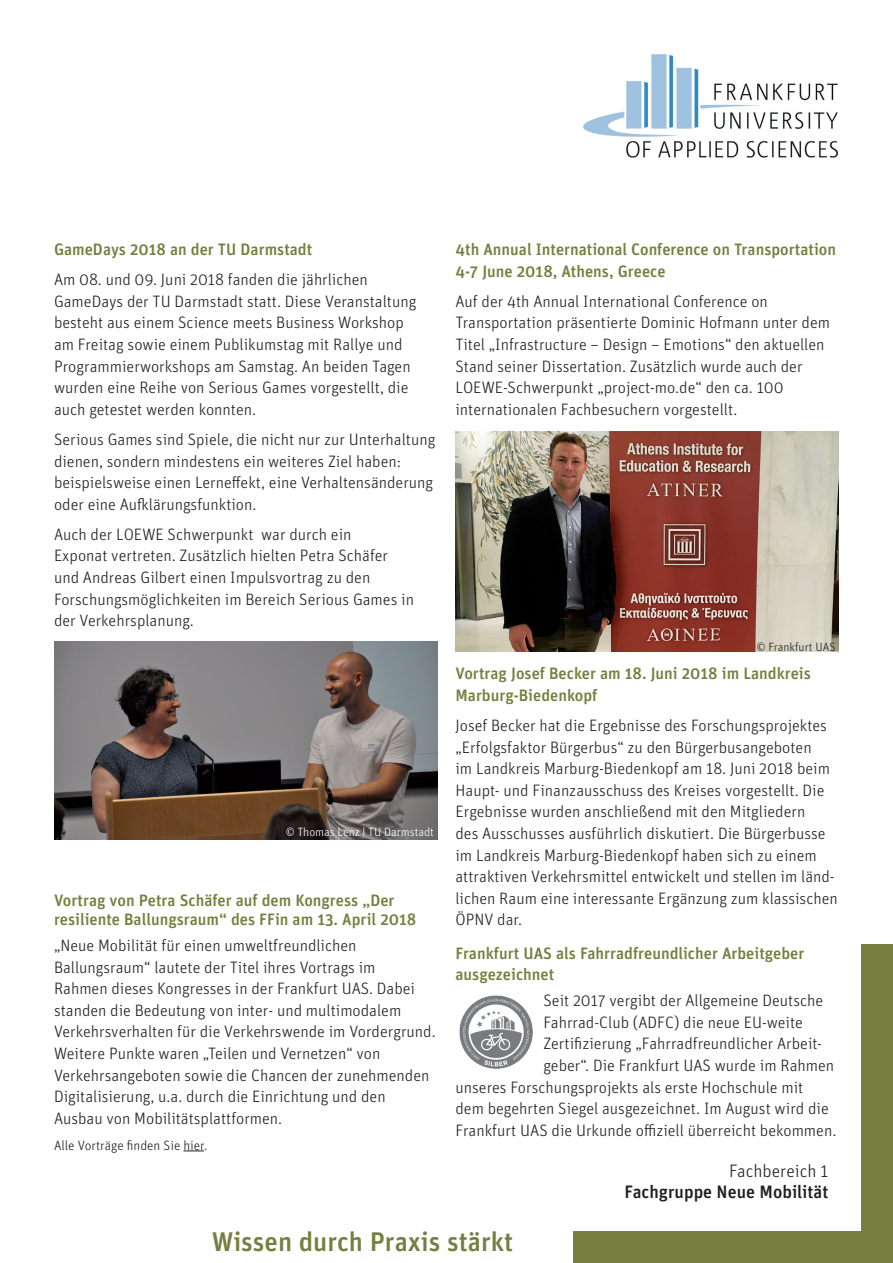
<style>
.page{position:relative;width:893px;height:1263px;background:#fff}
.page>*{position:absolute;margin:0;border:0;box-sizing:border-box;transform-origin:0 0}
.t1{font:500 27px "Unit Pro";color:#767f3f}
.t2{font:500 18px "Unit Pro";color:#231f20}
.t3{font:300 18px "Unit Pro";color:#231f20}
.t4{font:300 16.5px/21.6px "Unit Pro";color:#231f20}
.t5{font:500 16.5px/21.6px "Unit Pro";color:#767f3f}
.t6{font:300 13.5px "Unit Pro";color:#231f20}
.t7{font:300 12px "Unit Pro";color:#fff}
.t8{font:300 12px "Unit Pro";color:#231f20}
</style>
<div class="page">
<img style="left:583px;top:54px;width:255px;height:104px">
<div style="left:861px;top:944px;width:32px;height:319px;background:#767f3f"></div>
<div style="left:573px;top:1231px;width:319px;height:32px;background:#767f3f"></div>
<img style="left:54px;top:641px;width:383px;height:198px">
<img style="left:455px;top:432px;width:384px;height:219px">
<svg style="left:183px;top:1150px;width:21px;height:1px"></svg>
<img style="left:459px;top:995px;width:73px;height:73px">
<p class="t5" style="left:54px;top:238px;width:260px">GameDays 2018 an der TU Darmstadt</p>
<p class="t4" style="left:54px;top:268px;width:364px">Am 08. und 09. Juni 2018 fanden die jährlichen GameDays der TU Darmstadt statt. Diese Veranstaltung besteht aus einem Science meets Business Workshop am Freitag sowie einem Publikumstag mit Rallye und Programmierworkshops am Samstag. An beiden Tagen wurden eine Reihe von Serious Games vorgestellt, die auch getestet werden konnten.</p>
<p class="t4" style="left:54px;top:428px;width:383px">Serious Games sind Spiele, die nicht nur zur Unterhaltung dienen, sondern mindestens ein weiteres Ziel haben: beispielsweise einen Lerneffekt, eine Verhaltensänderung oder eine Aufklärungsfunktion.</p>
<p class="t4" style="left:54px;top:523px;width:362px">Auch der LOEWE Schwerpunkt war durch ein<br>Exponat vertreten. Zusätzlich hielten Petra Schäfer und Andreas Gilbert einen Impulsvortrag zu den Forschungsmöglichkeiten im Bereich Serious Games in der Verkehrsplanung.</p>
<p class="t7" style="left:286px;top:824px;width:150px">© Thomas Lenz ӏ TU Darmstadt</p>
<p class="t5" style="left:54px;top:889px;width:364px;line-height:19.5px">Vortrag von Petra Schäfer auf dem Kongress „Der resiliente Ballungsraum“ des FFin am 13. April 2018</p>
<p class="t4" style="left:54px;top:934px;width:383px">„Neue Mobilität für einen umweltfreundlichen Ballungsraum“ lautete der Titel ihres Vortrags im<br>Rahmen dieses Kongresses in der Frankfurt UAS. Dabei standen die Bedeutung von inter- und multimodalem Verkehrsverhalten für die Verkehrswende im Vordergrund.<br>Weitere Punkte waren „Teilen und Vernetzen“ von Verkehrsangeboten sowie die Chancen der zunehmenden Digitalisierung, u.a. durch die Einrichtung und den Ausbau von Mobilitätsplattformen.</p>
<p class="t6" style="left:54px;top:1136px;width:155px">Alle Vorträge finden Sie hier.</p>
<p class="t5" style="left:455px;top:238px;width:382px">4th Annual International Conference on Transportation<br>4-7 June 2018, Athens, Greece</p>
<p class="t4" style="left:455px;top:290px;width:376px">Auf der 4th Annual International Conference on Transportation präsentierte Dominic Hofmann unter dem Titel „Infrastructure – Design – Emotions“ den aktuellen Stand seiner Dissertation. Zusätzlich wurde auch der LOEWE-Schwerpunkt „project-mo.de“ den ca. 100 internationalen Fachbesuchern vorgestellt.</p>
<p class="t8" style="left:757px;top:639px;width:80px">© Frankfurt UAS</p>
<p class="t5" style="left:455px;top:662px;width:357px">Vortrag Josef Becker am 18. Juni 2018 im Landkreis<br>Marburg-Biedenkopf</p>
<p class="t4" style="left:455px;top:714px;width:384px">Josef Becker hat die Ergebnisse des Forschungsprojektes „Erfolgsfaktor Bürgerbus“ zu den Bürgerbusangeboten<br>im Landkreis Marburg-Biedenkopf am 18. Juni 2018 beim Haupt- und Finanzausschuss des Kreises vorgestellt. Die Ergebnisse wurden anschließend mit den Mitgliedern<br>des Ausschusses ausführlich diskutiert. Die Bürgerbusse im Landkreis Marburg-Biedenkopf haben sich zu einem attraktiven Verkehrsmittel entwickelt und stellen im länd&shy;lichen Raum eine interessante Ergänzung zum klassischen ÖPNV dar.</p>
<p class="t5" style="left:455px;top:941px;width:350px">Frankfurt UAS als Fahrradfreundlicher Arbeitgeber ausgezeichnet</p>
<p class="t4" style="left:543px;top:989px;width:281px">Seit 2017 vergibt der Allgemeine Deutsche</p>
<p class="t4" style="left:543px;top:1011px;width:261px">Fahrrad-Club (ADFC) die neue EU-weite</p>
<p class="t4" style="left:543px;top:1032px;width:280px">Zertifizierung „Fahrradfreundlicher Arbeit-</p>
<p class="t4" style="left:543px;top:1054px;width:292px">geber“. Die Frankfurt UAS wurde im Rahmen</p>
<p class="t4" style="left:455px;top:1075px;width:349px">unseres Forschungsprojekts als erste Hochschule mit</p>
<p class="t4" style="left:455px;top:1097px;width:375px">dem begehrten Siegel ausgezeichnet. Im August wird die</p>
<p class="t4" style="left:455px;top:1119px;width:382px">Frankfurt UAS die Urkunde offiziell überreicht bekommen.</p>
<p class="t3" style="left:729px;top:1159px;width:101px">Fachbereich 1</p>
<p class="t2" style="left:625px;top:1179px;width:205px">Fachgruppe Neue Mobilität</p>
<h1 class="t1" style="left:212px;top:1222px;width:303px">Wissen durch Praxis stärkt</h1>
</div>
